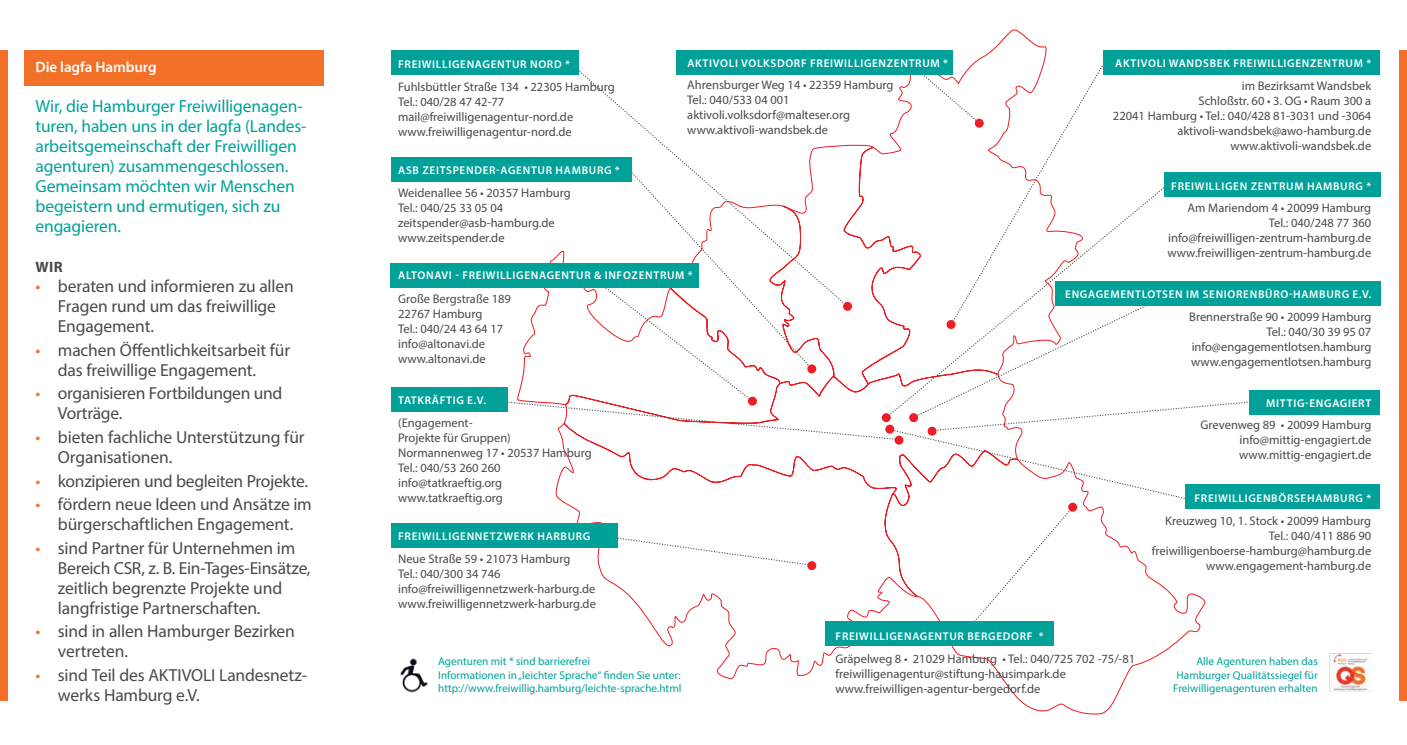
<style>
.page{position:relative;width:1407px;height:745px;background:#fff}
.page>*{position:absolute;margin:0;border:0;box-sizing:border-box;transform-origin:0 0}
.t1{font:17.5px/20px "Myriad Pro";letter-spacing:-.01em;color:#4a4a4d}
.t2{font:17.5px/20px "Myriad Pro";letter-spacing:-.01em;color:#01a19a}
.t3{font:600 15px "Myriad Pro";letter-spacing:-.005em;color:#fff}
.t4{font:700 15px "Myriad Pro";color:#4a4a4d}
.t5{font:12.5px/15px "Myriad Pro";color:#4a4a4d}
.t6{font:600 11.25px "Myriad Pro";letter-spacing:.06em;color:#fff}
.t7{font:11.25px/13.5px "Myriad Pro";color:#01a19a}
.s1{color:#f37029}
</style>
<div class="page">
<svg style="left:517px;top:30px;width:688px;height:684px"></svg>
<svg style="left:968px;top:506px;width:105px;height:123px"></svg>
<div style="left:24px;top:51px;width:299px;height:35px;background:#f37029"></div>
<div style="left:824px;top:621px;width:229px;height:24px;background:#01a19a"></div>
<div style="left:1164px;top:172px;width:216px;height:25px;background:#01a19a"></div>
<div style="left:1185px;top:484px;width:195px;height:25px;background:#01a19a"></div>
<div style="left:1055px;top:281px;width:325px;height:25px;background:#01a19a"></div>
<div style="left:391px;top:263px;width:308px;height:25px;background:#01a19a"></div>
<div style="left:391px;top:157px;width:241px;height:25px;background:#01a19a"></div>
<div style="left:391px;top:387px;width:117px;height:25px;background:#01a19a"></div>
<div style="left:391px;top:51px;width:187px;height:24px;background:#01a19a"></div>
<div style="left:1249px;top:389px;width:131px;height:25px;background:#01a19a"></div>
<div style="left:1103px;top:51px;width:277px;height:24px;background:#01a19a"></div>
<svg style="left:613px;top:536px;width:199px;height:30px"></svg>
<div style="left:676px;top:51px;width:277px;height:24px;background:#01a19a"></div>
<div style="left:808px;top:562px;width:7px;height:6px;background:#ed1d24;border-radius:50%"></div>
<div style="left:807px;top:560px;width:9px;height:9px;border:2px solid #ed1d24;border-radius:50%"></div>
<div style="left:1069px;top:503px;width:7px;height:7px;background:#ed1d24;border-radius:50%"></div>
<div style="left:1068px;top:502px;width:9px;height:9px;border:2px solid #ed1d24;border-radius:50%"></div>
<svg style="left:508px;top:59px;width:745px;height:440px"></svg>
<div style="left:975px;top:119px;width:9px;height:9px;border:2px solid #ed1d24;border-radius:50%"></div>
<img style="left:400px;top:658px;width:28px;height:35px">
<img style="left:1329px;top:653px;width:42px;height:38px">
<div style="left:391px;top:523px;width:226px;height:24px;background:#01a19a"></div>
<div style="left:0;top:51px;width:7px;height:649px;background:#f37029"></div>
<div style="left:1400px;top:51px;width:7px;height:649px;background:#f37029"></div>
<div style="left:929px;top:427px;width:6px;height:7px;background:#ed1d24;border-radius:50%"></div>
<div style="left:927px;top:426px;width:9px;height:9px;border:2px solid #ed1d24;border-radius:50%"></div>
<p class="t3" style="left:35px;top:57px;width:123px">DIE LAGFA HAMBURG</p>
<h1 class="t2" style="left:35px;top:96px;width:272px">Wir, die Hamburger Freiwilligenagen&shy;turen, haben uns in der lagfa (Landes&shy;arbeitsgemeinschaft der Freiwilligen agenturen) zusammengeschlossen.<br>Gemeinsam möchten wir Menschen begeistern und ermutigen, sich zu engagieren.</h1>
<p class="t4" style="left:36px;top:257px;width:29px">Wir</p>
<h1 class="t1" style="left:58px;top:276px;width:237px;text-indent:-23px"><span class="s1">•</span> beraten und informieren zu allen<br>Fragen rund um das freiwillige<br>Engagement.</h1>
<h1 class="t1" style="left:58px;top:339px;width:234px;text-indent:-23px"><span class="s1">•</span> machen Öffentlichkeitsarbeit für das freiwillige Engagement.</h1>
<h1 class="t1" style="left:58px;top:383px;width:226px;text-indent:-23px"><span class="s1">•</span> organisieren Fortbildungen und<br>Vorträge.</h1>
<h1 class="t1" style="left:58px;top:426px;width:248px;text-indent:-23px"><span class="s1">•</span> bieten fachliche Unterstützung für<br>Organisationen.</h1>
<h1 class="t1" style="left:35px;top:470px;width:274px"><span class="s1">•</span> konzipieren und begleiten Projekte.</h1>
<h1 class="t1" style="left:35px;top:493px;width:278px;text-align:center"><span class="s1">•</span> fördern neue Ideen und Ansätze im bürgerschaftlichen Engagement.</h1>
<h1 class="t1" style="left:58px;top:537px;width:254px;text-indent:-23px"><span class="s1">•</span> sind Partner für Unternehmen im Bereich CSR, z. B. Ein-Tages-Einsätze, zeitlich begrenzte Projekte und langfristige Partnerschaften.</h1>
<h1 class="t1" style="left:58px;top:621px;width:238px;text-indent:-23px"><span class="s1">•</span> sind in allen Hamburger Bezirken vertreten.</h1>
<h1 class="t1" style="left:58px;top:664px;width:251px;text-indent:-23px"><span class="s1">•</span> sind Teil des AKTIVOLI Landesnetz&shy;werks Hamburg e.V.</h1>
<p class="t6" style="left:398px;top:57px;width:20px">FREIWI</p>
<p class="t6" style="left:436px;top:57px;width:136px">LLIGENAGENTUR NORD *</p>
<p class="t5" style="left:398px;top:79px;width:218px">Fuhlsbüttler Straße 134 • 22305 Hamburg Tel.: 040/28 47 42-77 mail@freiwilligenagentur-nord.de www.freiwilligenagentur-nord.de</p>
<p class="t6" style="left:398px;top:163px;width:223px">ASB ZEITSPENDER-AGENTUR HAMBURG *</p>
<p class="t5" style="left:398px;top:185px;width:174px">Weidenallee 56 • 20357 Hamburg<br>Tel.: 040/25 33 05 04 zeitspender@asb-hamburg.de www.zeitspender.de</p>
<p class="t6" style="left:687px;top:56px;width:8px">AKT</p>
<p class="t6" style="left:709px;top:56px;width:121px">IVOLI VOLKSDORF FREIWI</p>
<p class="t6" style="left:848px;top:56px;width:102px">LLIGENZENTRUM *</p>
<p class="t5" style="left:687px;top:77px;width:208px">Ahrensburger Weg 14 • 22359 Hamburg<br>Tel.: 040/533 04 001 aktivoli.volksdorf@malteser.org www.aktivoli-wandsbek.de</p>
<p class="t6" style="left:398px;top:268px;width:85px">ALTONAVI - FREIWI</p>
<p class="t6" style="left:500px;top:268px;width:125px">LLIGENAGENTUR &amp; INFOZE</p>
<p class="t6" style="left:645px;top:268px;width:49px">NTRUM *</p>
<p class="t5" style="left:398px;top:291px;width:114px">Große Bergstraße 189<br>22767 Hamburg<br>Tel.: 040/24 43 64 17 info@altonavi.de www.altonavi.de</p>
<p class="t6" style="left:398px;top:393px;width:89px">TATKRÄFTIG E.V.</p>
<p class="t5" style="left:398px;top:415px;width:195px">(Engagement-<br>Projekte für Gruppen)<br>Normannenweg 17 • 20537 Hamburg<br>Tel.: 040/53 260 260 info@tatkraeftig.org www.tatkraeftig.org</p>
<p class="t6" style="left:398px;top:529px;width:20px">FREIWI</p>
<p class="t6" style="left:436px;top:529px;width:69px">LLIGENNETZWE</p>
<p class="t6" style="left:520px;top:529px;width:72px">RK HARBURG</p>
<p class="t5" style="left:398px;top:550px;width:199px">Neue Straße 59 • 21073 Hamburg<br>Tel.: 040/300 34 746 info@freiwilligennetzwerk-harburg.de www.freiwilligennetzwerk-harburg.de</p>
<p class="t6" style="left:1115px;top:56px;width:8px">AKT</p>
<p class="t6" style="left:1137px;top:56px;width:117px">IVOLI WANDSBEK FREIWI</p>
<p class="t6" style="left:1271px;top:56px;width:102px">LLIGENZENTRUM *</p>
<p class="t5" style="left:1113px;top:78px;width:260px;text-align:right">im Bezirksamt Wandsbek<br>Schloßstr. 60 • 3. OG • Raum 300 a<br>22041 Hamburg • Tel.: 040/428 81-3031 und -3064 aktivoli-wandsbek@awo-hamburg.de www.aktivoli-wandsbek.de</p>
<p class="t6" style="left:1171px;top:178px;width:20px">FREIWI</p>
<p class="t6" style="left:1209px;top:178px;width:164px">LLIGEN ZENTRUM HAMBURG *</p>
<p class="t5" style="left:1167px;top:200px;width:205px;text-align:right">Am Mariendom 4 • 20099 Hamburg Tel.: 040/248 77 360 info@freiwilligen-zentrum-hamburg.de www.freiwilligen-zentrum-hamburg.de</p>
<p class="t6" style="left:1065px;top:287px;width:308px">ENGAGEMENTLOTSEN IM SENIORENBÜRO-HAMBURG E.V.</p>
<p class="t5" style="left:1189px;top:309px;width:184px;text-align:right">Brennerstraße 90 • 20099 Hamburg<br>Tel.: 040/30 39 95 07 info@engagementlotsen.hamburg www.engagementlotsen.hamburg</p>
<p class="t6" style="left:1266px;top:395px;width:106px">MITTIG-ENGAGIERT</p>
<p class="t5" style="left:1239px;top:417px;width:134px;text-align:justify;text-indent:-38px">Grevenweg 89 • 20099 Hamburg info@mittig-engagiert.de www.mittig-engagiert.de</p>
<p class="t6" style="left:1194px;top:491px;width:20px">FREIWI</p>
<p class="t6" style="left:1232px;top:491px;width:140px">LLIGENBÖRSEHAMBURG *</p>
<p class="t5" style="left:1152px;top:512px;width:221px;text-align:right">Kreuzweg 10, 1. Stock • 20099 Hamburg<br>Tel.: 040/411 886 90 freiwilligenboerse-hamburg@hamburg.de www.engagement-hamburg.de</p>
<p class="t6" style="left:835px;top:628px;width:20px">FREIWI</p>
<p class="t6" style="left:873px;top:628px;width:172px">LLIGENAGENTUR BERGEDORF *</p>
<p class="t5" style="left:835px;top:650px;width:301px">Gräpelweg 8 • 21029 Hamburg • Tel.: 040/725 702 -75/-81 freiwilligenagentur@stiftung-hausimpark.de www.freiwilligen-agentur-bergedorf.de</p>
<p class="t7" style="left:438px;top:654px;width:245px">Agenturen mit * sind barrierefrei<br>Informationen in „leichter Sprache“ finden Sie unter: http://www.freiwillig.hamburg/leichte-sprache.html</p>
<p class="t7" style="left:1173px;top:654px;width:146px;text-align:right">Alle Agenturen haben das<br>Hamburger Qualitätssiegel für<br>Freiwilligenagenturen erhalten</p>
</div>
